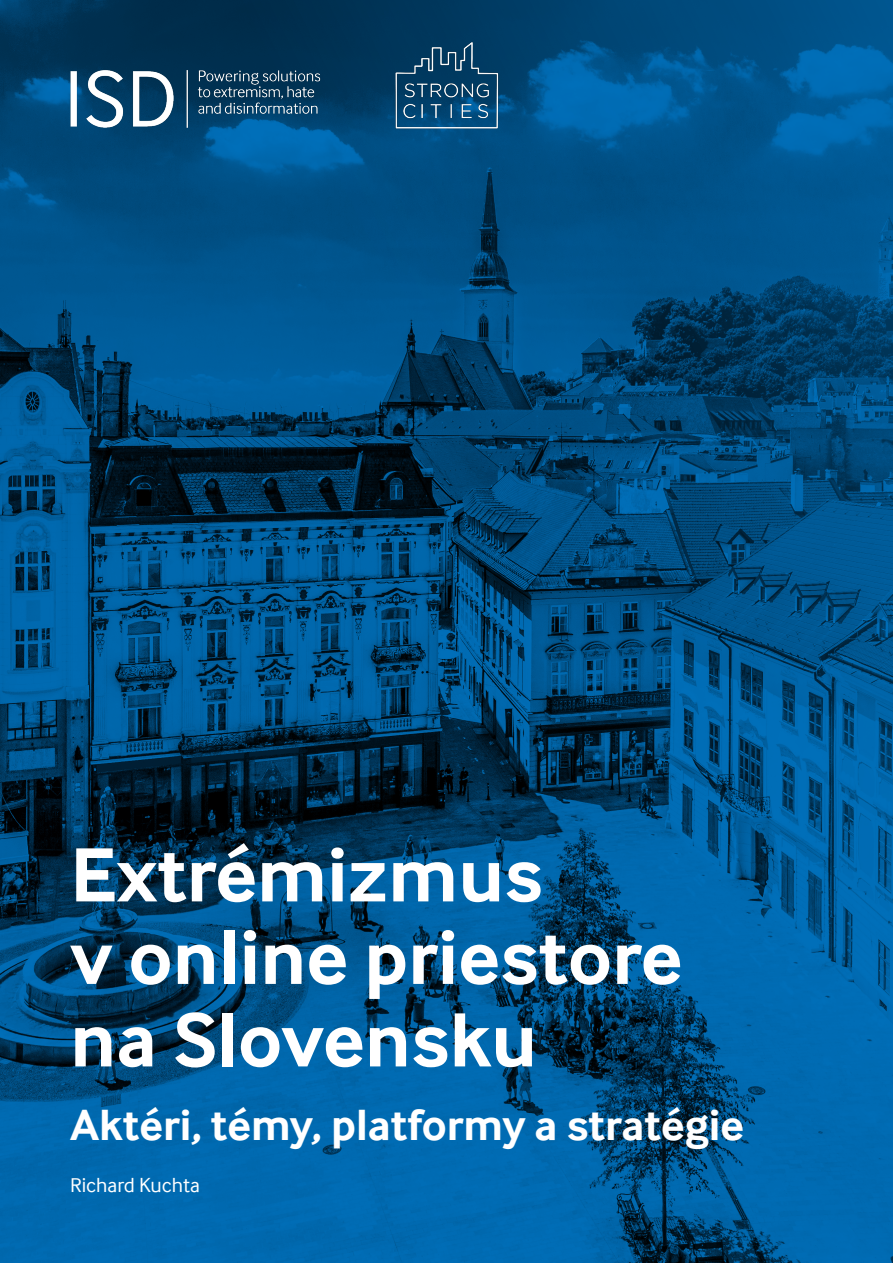
<style>
.page{position:relative;width:893px;height:1263px;background:#fff}
.page>*{position:absolute;margin:0;border:0;box-sizing:border-box;transform-origin:0 0}
.t1{font:700 79.5px/82.5px "Interface Corp";color:#fff}
.t2{font:700 45px "Interface Corp";color:#fff}
.t3{font:21px "Interface Corp";color:#fff}
</style>
<div class="page">
<img style="left:0;top:0;width:893px;height:1263px">
<img style="left:46px;top:63px;width:298px;height:70px">
<img style="left:372px;top:23px;width:149px;height:148px">
<p class="t1" style="left:70px;top:833px;width:614px">Extrémizmus<br>v online priestore na Slovensku</p>
<p class="t2" style="left:70px;top:1099px;width:675px">Aktéri, témy, platformy a stratégie</p>
<p class="t3" style="left:70px;top:1173px;width:131px">Richard Kuchta</p>
</div>
